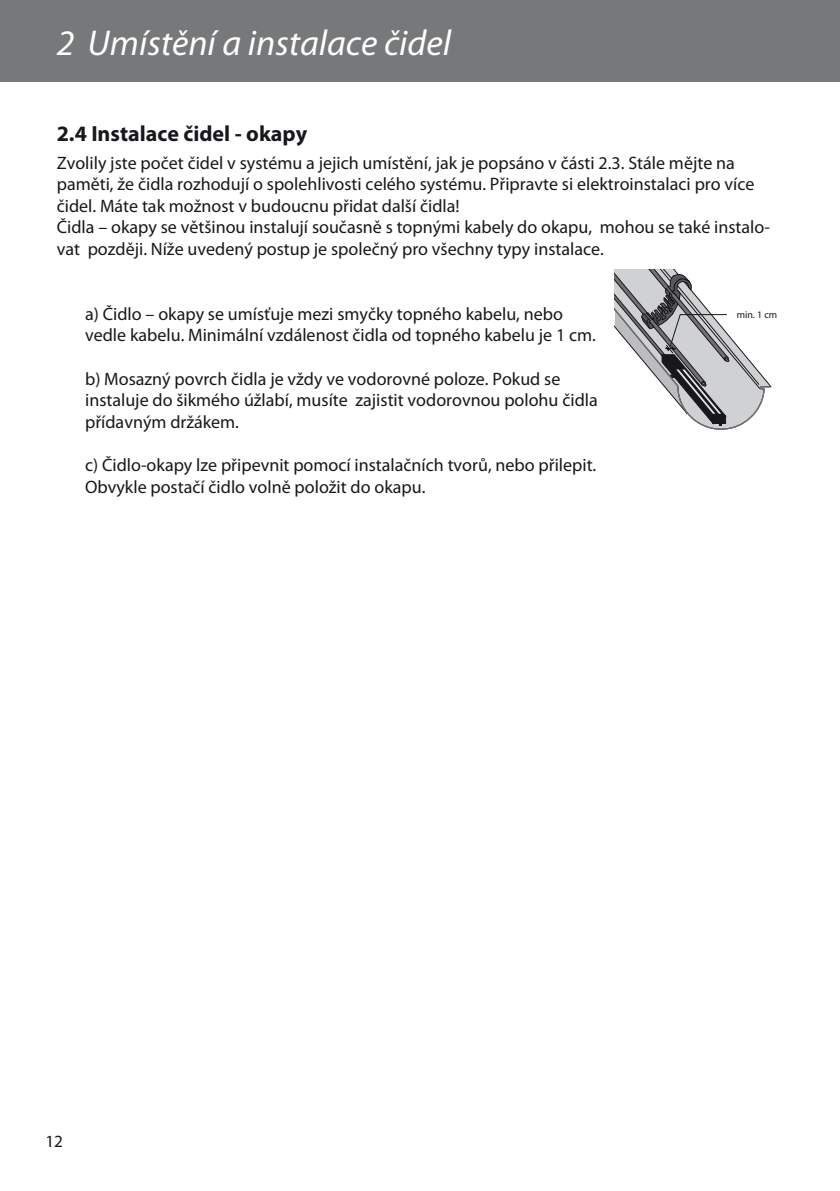
<style>
.page{position:relative;width:840px;height:1191px;background:#fff}
.page>*{position:absolute;margin:0;border:0;box-sizing:border-box;transform-origin:0 0}
.t1{font:italic 36px "Myriad Pro";color:#fff}
.t2{font:700 22px "Myriad Pro";color:#1a171c}
.t3{font:18px/21.6px "Myriad Pro";color:#1a171c}
.t4{font:17.2px "Myriad Pro";color:#1a171c}
.t5{font:10px "Myriad Pro";color:#1a171c}
</style>
<div class="page">
<div style="left:0;top:0;width:839px;height:81px;background:#77787a"></div>
<svg style="left:614px;top:269px;width:158px;height:161px"></svg>
<h1 class="t1" style="left:57px;top:24px;width:395px">2 Umístění a instalace čidel</h1>
<p class="t2" style="left:57px;top:121px;width:252px">2.4 Instalace čidel - okapy</p>
<p class="t3" style="left:57px;top:152px;width:714px">Zvolily jste počet čidel v systému a jejich umístění, jak je popsáno v části 2.3. Stále mějte na paměti, že čidla rozhodují o spolehlivosti celého systému. Připravte si elektroinstalaci pro více čidel. Máte tak možnost v budoucnu přidat další čidla!<br>Čidla – okapy se většinou instalují současně s topnými kabely do okapu, mohou se také instalo&shy;vat později. Níže uvedený postup je společný pro všechny typy instalace.</p>
<p class="t3" style="left:85px;top:303px;width:510px">a) Čidlo – okapy se umísťuje mezi smyčky topného kabelu, nebo vedle kabelu. Minimální vzdálenost čidla od topného kabelu je 1 cm.</p>
<p class="t3" style="left:85px;top:368px;width:514px">b) Mosazný povrch čidla je vždy ve vodorovné poloze. Pokud se instaluje do šikmého úžlabí, musíte zajistit vodorovnou polohu čidla přídavným držákem.</p>
<p class="t3" style="left:85px;top:454px;width:511px">c) Čidlo-okapy lze připevnit pomocí instalačních tvorů, nebo přilepit.<br>Obvykle postačí čidlo volně položit do okapu.</p>
<p class="t5" style="left:736px;top:309px;width:42px">min. 1 cm</p>
<p class="t4" style="left:45px;top:1132px;width:19px">12</p>
</div>
